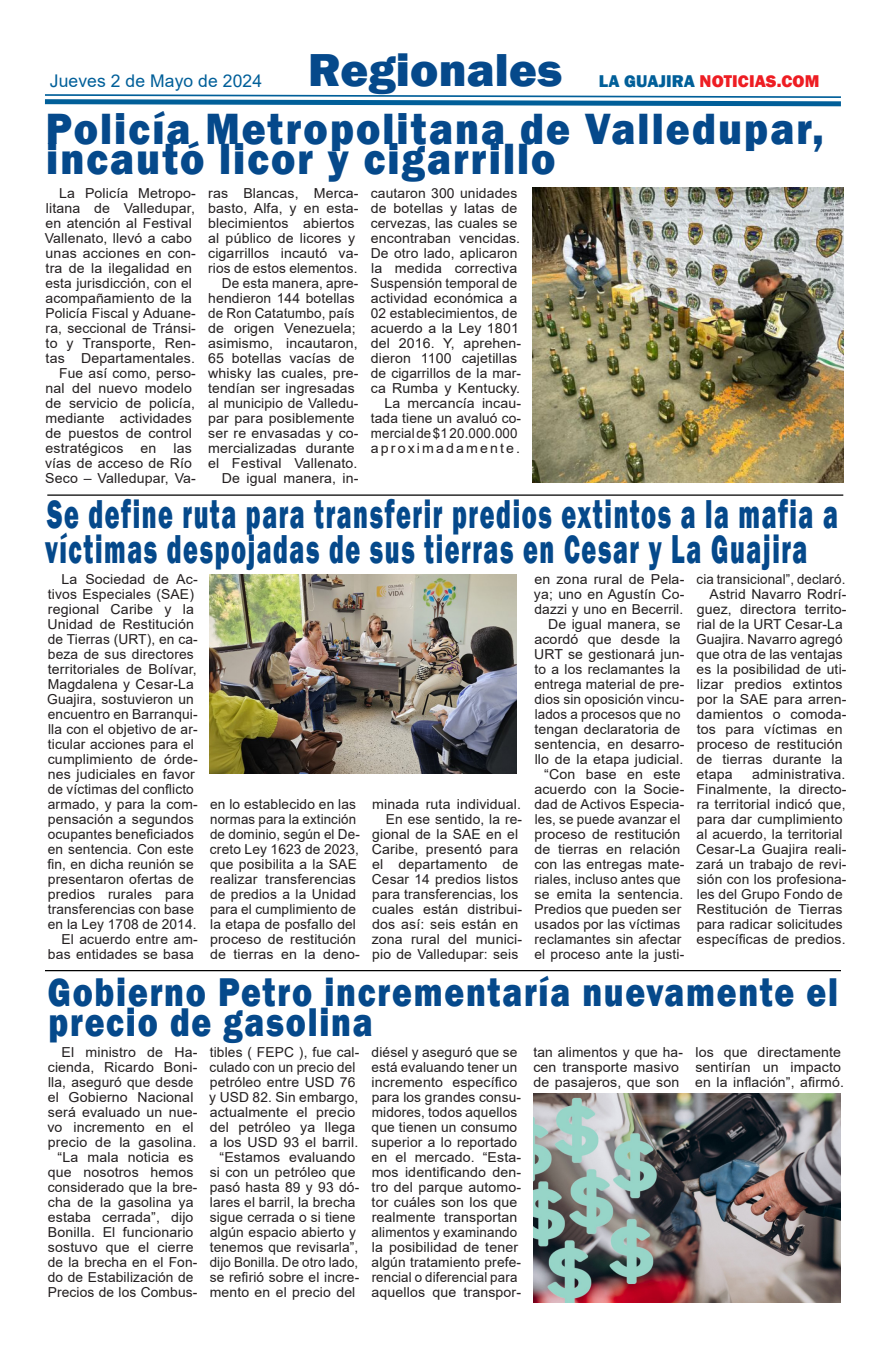
<style>
.page{position:relative;width:886px;height:1347px;background:#fff}
.page>*{position:absolute;margin:0;border:0;box-sizing:border-box;transform-origin:0 0}
.t1{font:800 47.5px "Franklin Gothic";letter-spacing:.005em;color:#05498b}
.TITULARES{font:800 45px "Franklin Gothic";letter-spacing:.05em;color:#05498b;scale:.91 1}
.TITULARES-2{font:800 41.5px/35px "Franklin Gothic";letter-spacing:.06em;color:#05498b;scale:.61 1}
.TITULARES-3{font:800 41.25px/30px "Franklin Gothic";letter-spacing:.05em;color:#05498b;scale:.82 1}
.t2{font:800 17.5px "Franklin Gothic";letter-spacing:.005em;color:#ee1d23}
.t3{font:17.5px "Arial";letter-spacing:.005em;color:#015f99}
.CUREPO_PARRAFO_CON_S{font:13.75px/15px "Arial";letter-spacing:.01em;color:#231f20}
.s1{color:#015f99}
</style>
<div class="page">
<svg style="left:44px;top:94px;width:797px;height:13px"></svg>
<hr style="left:47px;top:494px;width:796px;height:2px;background:#000">
<hr style="left:45px;top:970px;width:796px;height:1px;background:#000">
<img style="left:533px;top:188px;width:310px;height:294px">
<img style="left:209px;top:574px;width:308px;height:199px">
<img style="left:534px;top:1093px;width:307px;height:209px">
<p class="t3" style="left:50px;top:69px;width:214px">Jueves 2 de Mayo de 2024</p>
<p class="t1" style="left:308px;top:39px;width:256px">Regionales</p>
<p class="t2" style="left:599px;top:69px;width:222px"><span class="s1">LA GUAJIRA</span> NOTICIAS.COM</p>
<p class="TITULARES" style="left:46px;top:100px;width:856px">Policía Metropolitana de Valledupar,</p>
<p class="TITULARES" style="left:46px;top:130px;width:561px">incautó licor y cigarrillo</p>
<p class="CUREPO_PARRAFO_CON_S" style="left:45px;top:185px;width:153px;text-indent:14px">La Policía Metropo&shy;litana de Valledupar, en atención al Festival<br>Vallenato, llevó a cabo unas acciones en con&shy;tra de la ilegalidad en esta jurisdicción, con el acompañamiento de la<br>Policía Fiscal y Aduane&shy;ra, seccional de Tránsi&shy;to y Transporte, Ren&shy;tas Departamentales.</p>
<p class="CUREPO_PARRAFO_CON_S" style="left:45px;top:365px;width:152px;text-indent:14px">Fue así como, perso&shy;nal del nuevo modelo de servicio de policía, mediante actividades de puestos de control estratégicos en las vías de acceso de Río<br>Seco – Valledupar, Va-</p>
<p class="CUREPO_PARRAFO_CON_S" style="left:208px;top:185px;width:152px">ras Blancas, Merca&shy;basto, Alfa, y en esta&shy;blecimientos abiertos al público de licores y cigarrillos incautó va&shy;rios de estos elementos.</p>
<p class="CUREPO_PARRAFO_CON_S" style="left:208px;top:275px;width:152px;text-indent:14px">De esta manera, apre&shy;hendieron 144 botellas de Ron Catatumbo, país de origen Venezuela; asimismo, incautaron,<br>65 botellas vacías de whisky las cuales, pre&shy;tendían ser ingresadas al municipio de Valledu&shy;par para posiblemente ser re envasadas y co&shy;mercializadas durante el Festival Vallenato.</p>
<p class="CUREPO_PARRAFO_CON_S" style="left:222px;top:470px;width:138px">De igual manera, in-</p>
<p class="CUREPO_PARRAFO_CON_S" style="left:370px;top:185px;width:152px">cautaron 300 unidades de botellas y latas de cervezas, las cuales se encontraban vencidas.<br>De otro lado, aplicaron la medida correctiva<br>Suspensión temporal de actividad económica a<br>02 establecimientos, de acuerdo a la Ley 1801 del 2016. Y, aprehen&shy;dieron 1100 cajetillas de cigarrillos de la mar&shy;ca Rumba y Kentucky.</p>
<p class="CUREPO_PARRAFO_CON_S" style="left:371px;top:395px;width:152px;text-indent:14px">La mercancía incau&shy;tada tiene un avaluó co&shy;mercial de $1 20.000.000 aproximadamente.</p>
<p class="TITULARES-2" style="left:45px;top:496px;width:1301px">Se define ruta para transferir predios extintos a la mafia a víctimas despojadas de sus tierras en Cesar y La Guajira</p>
<p class="CUREPO_PARRAFO_CON_S" style="left:47px;top:572px;width:152px;text-indent:14px">La Sociedad de Ac&shy;tivos Especiales (SAE) regional Caribe y la<br>Unidad de Restitución de Tierras (URT), en ca&shy;beza de sus directores territoriales de Bolívar,<br>Magdalena y Cesar-La<br>Guajira, sostuvieron un encuentro en Barranqui&shy;lla con el objetivo de ar&shy;ticular acciones para el cumplimiento de órde&shy;nes judiciales en favor de víctimas del conflicto armado, y para la com&shy;pensación a segundos ocupantes beneficiados en sentencia. Con este fin, en dicha reunión se presentaron ofertas de predios rurales para transferencias con base en la Ley 1708 de 2014.</p>
<p class="CUREPO_PARRAFO_CON_S" style="left:48px;top:932px;width:151px;text-align:right">El acuerdo entre am&shy;bas entidades se basa</p>
<p class="CUREPO_PARRAFO_CON_S" style="left:210px;top:797px;width:152px">en lo establecido en las normas para la extinción de dominio, según el De&shy;creto Ley 1623 de 2023, que posibilita a la SAE realizar transferencias de predios a la Unidad para el cumplimiento de la etapa de posfallo del proceso de restitución de tierras en la deno-</p>
<p class="CUREPO_PARRAFO_CON_S" style="left:372px;top:797px;width:150px">minada ruta individual.</p>
<p class="CUREPO_PARRAFO_CON_S" style="left:372px;top:812px;width:152px;text-indent:14px">En ese sentido, la re&shy;gional de la SAE en el<br>Caribe, presentó para el departamento de<br>Cesar 14 predios listos para transferencias, los cuales están distribui&shy;dos así: seis están en zona rural del munici&shy;pio de Valledupar: seis</p>
<p class="CUREPO_PARRAFO_CON_S" style="left:534px;top:572px;width:152px;text-align:justify">en zona rural de Pela&shy;ya; uno en Agustín Co&shy;dazzi y uno en Becerril.</p>
<p class="CUREPO_PARRAFO_CON_S" style="left:534px;top:617px;width:152px;text-indent:14px">De igual manera, se acordó que desde la<br>URT se gestionará jun&shy;to a los reclamantes la entrega material de pre&shy;dios sin oposición vincu&shy;lados a procesos que no tengan declaratoria de sentencia, en desarro&shy;llo de la etapa judicial.</p>
<p class="CUREPO_PARRAFO_CON_S" style="left:534px;top:767px;width:152px;text-align:center">“Con base en este acuerdo con la Socie&shy;dad de Activos Especia&shy;les, se puede avanzar el proceso de restitución de tierras en relación con las entregas mate&shy;riales, incluso antes que se emita la sentencia.<br>Predios que pueden ser usados por las víctimas reclamantes sin afectar el proceso ante la justi-</p>
<p class="CUREPO_PARRAFO_CON_S" style="left:696px;top:572px;width:150px">cia transicional”, declaró.</p>
<p class="CUREPO_PARRAFO_CON_S" style="left:696px;top:587px;width:152px;text-indent:14px">Astrid Navarro Rodrí&shy;guez, directora territo&shy;rial de la URT Cesar-La<br>Guajira. Navarro agregó que otra de las ventajas es la posibilidad de uti&shy;lizar predios extintos por la SAE para arren&shy;damientos o comoda&shy;tos para víctimas en proceso de restitución de tierras durante la etapa</p>
<p class="CUREPO_PARRAFO_CON_S" style="left:696px;top:767px;width:152px;text-indent:56px">administrativa.<br>Finalmente, la directo&shy;ra territorial indicó que, para dar cumplimiento al acuerdo, la territorial<br>Cesar-La Guajira reali&shy;zará un trabajo de revi&shy;sión con los profesiona&shy;les del Grupo Fondo de<br>Restitución de Tierras para radicar solicitudes específicas de predios.</p>
<p class="TITULARES-3" style="left:48px;top:977px;width:965px">Gobierno Petro incrementaría nuevamente el precio de gasolina</p>
<p class="CUREPO_PARRAFO_CON_S" style="left:47px;top:1044px;width:152px;text-indent:14px">El ministro de Ha&shy;cienda, Ricardo Boni&shy;lla, aseguró que desde el Gobierno Nacional será evaluado un nue&shy;vo incremento en el precio de la gasolina.</p>
<p class="CUREPO_PARRAFO_CON_S" style="left:48px;top:1149px;width:151px;text-align:center">“La mala noticia es que nosotros hemos considerado que la bre&shy;cha de la gasolina ya estaba cerrada”, dijo<br>Bonilla. El funcionario sostuvo que el cierre de la brecha en el Fon&shy;do de Estabilización de<br>Precios de los Combus-</p>
<p class="CUREPO_PARRAFO_CON_S" style="left:209px;top:1044px;width:152px">tibles ( FEPC ), fue cal&shy;culado con un precio del petróleo entre USD 76 y USD 82. Sin embargo, actualmente el precio del petróleo ya llega a los USD 93 el barril.</p>
<p class="CUREPO_PARRAFO_CON_S" style="left:210px;top:1149px;width:151px;text-align:center">“Estamos evaluando si con un petróleo que pasó hasta 89 y 93 dó&shy;lares el barril, la brecha sigue cerrada o si tiene algún espacio abierto y tenemos que revisarla”, dijo Bonilla. De otro lado, se refirió sobre el incre&shy;mento en el precio del</p>
<p class="CUREPO_PARRAFO_CON_S" style="left:371px;top:1044px;width:151px">diésel y aseguró que se está evaluando tener un incremento específico para los grandes consu&shy;midores, todos aquellos que tienen un consumo superior a lo reportado en el mercado. “Esta&shy;mos identificando den&shy;tro del parque automo&shy;tor cuáles son los que realmente transportan alimentos y examinando la posibilidad de tener algún tratamiento prefe&shy;rencial o diferencial para aquellos que transpor-</p>
<p class="CUREPO_PARRAFO_CON_S" style="left:533px;top:1044px;width:151px">tan alimentos y que ha&shy;cen transporte masivo de pasajeros, que son</p>
<p class="CUREPO_PARRAFO_CON_S" style="left:695px;top:1044px;width:150px">los que directamente sentirían un impacto en la inflación”, afirmó.</p>
</div>
